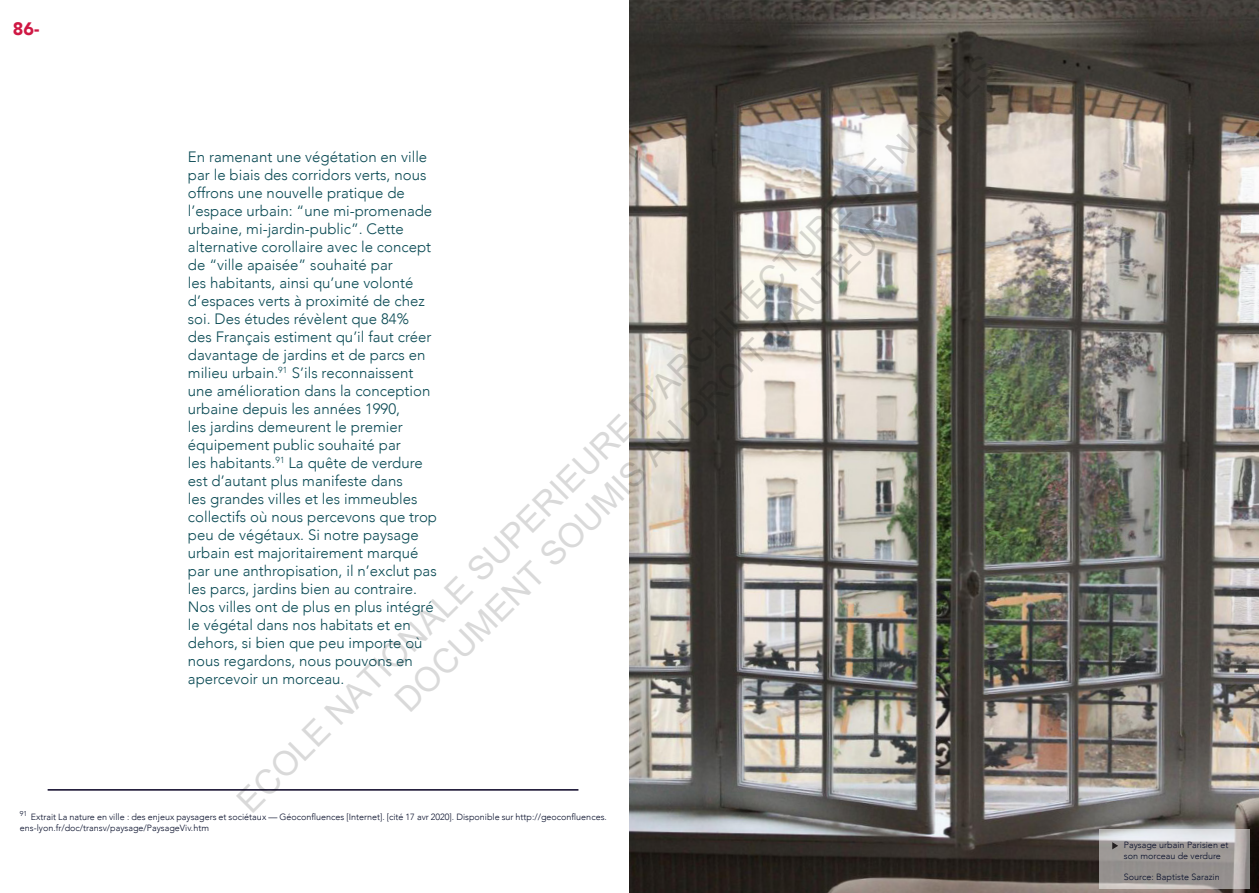
<style>
.page{position:relative;width:1259px;height:893px;background:#fff}
.page>*{position:absolute;margin:0;border:0;box-sizing:border-box;transform-origin:0 0}
.t1{font:33.9px/40.7px "Arial";color:rgb(0 0 0/.15);text-align:center}
.t2{font:900 18px "Avenir";color:#cf1844}
.t3{font:300 15px/18px "Avenir";color:#0a4a54}
.t4{font:300 9px/10.8px "Avenir";color:#080f2b}
</style>
<div class="page">
<hr style="left:48px;top:789px;width:530px;height:2px;background:#080224">
<img style="left:629px;top:0;width:630px;height:893px">
<svg style="left:1098px;top:829px;width:151px;height:60px;background:#aba7a6"></svg>
<svg style="left:1112px;top:842px;width:6px;height:7px"></svg>
<p class="t2" style="left:13px;top:13px;width:28px">86-</p>
<h1 class="t1" style="left:229px;top:792px;width:1056px;rotate:-45deg">ECOLE NATIONALE SUPERIEURE D'ARCHITECTURE DE NANTES<br>DOCUMENT SOUMIS AU DROIT D'AUTEUR</h1>
<p class="t3" style="left:188px;top:147px;width:251px">En ramenant une végétation en ville par le biais des corridors verts, nous offrons une nouvelle pratique de l’espace urbain: “une mi-promenade urbaine, mi-jardin-public”. Cette alternative corollaire avec le concept de “ville apaisée” souhaité par<br>les habitants, ainsi qu’une volonté d’espaces verts à proximité de chez soi. Des études révèlent que 84%<br>des Français estiment qu’il faut créer davantage de jardins et de parcs en milieu urbain.<sup>91</sup> S’ils reconnaissent une amélioration dans la conception urbaine depuis les années 1990,<br>les jardins demeurent le premier équipement public souhaité par<br>les habitants.<sup>91</sup> La quête de verdure est d’autant plus manifeste dans<br>les grandes villes et les immeubles collectifs où nous percevons que trop peu de végétaux. Si notre paysage urbain est majoritairement marqué par une anthropisation, il n’exclut pas les parcs, jardins bien au contraire.<br>Nos villes ont de plus en plus intégré le végétal dans nos habitats et en dehors, si bien que peu importe où nous regardons, nous pouvons en apercevoir un morceau.</p>
<p class="t4" style="left:20px;top:811px;width:588px"><sup>91</sup> Extrait La nature en ville : des enjeux paysagers et sociétaux — Géoconfluences [Internet]. [cité 17 avr 2020]. Disponible sur http://geoconfluences. ens-lyon.fr/doc/transv/paysage/PaysageViv.htm</p>
<p class="t4" style="left:1124px;top:839px;width:106px">Paysage urbain Parisien et son morceau de verdure</p>
<p class="t4" style="left:1124px;top:872px;width:97px">Source: Baptiste Sarazin</p>
</div>
